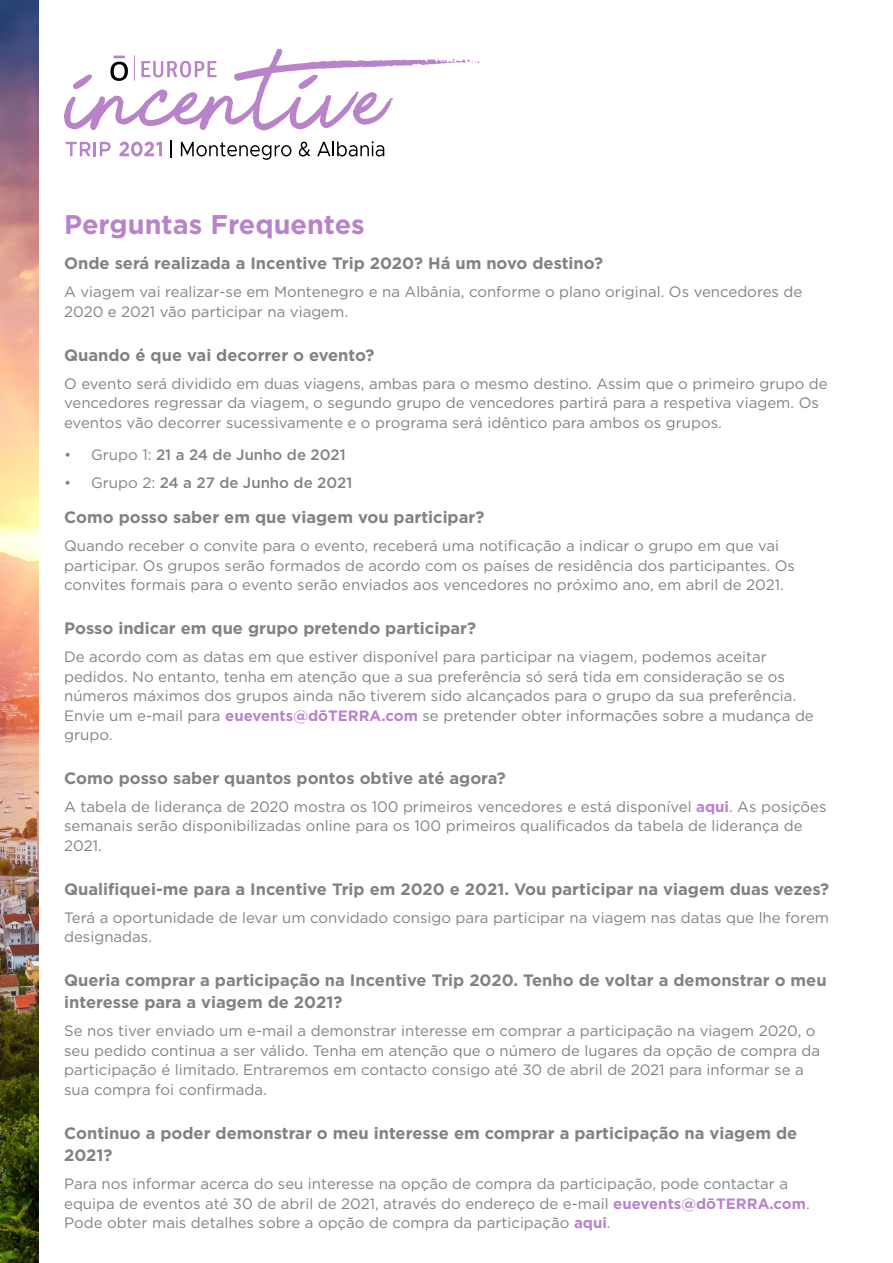
<style>
.page{position:relative;width:893px;height:1263px;background:#fff}
.page>*{position:absolute;margin:0;border:0;box-sizing:border-box;transform-origin:0 0}
.t1{font:700 27px "Gotham";color:#b983ca}
.t2{font:700 16.5px/22.5px "Gotham";color:#808285}
.t3{font:15px/19.5px "Gotham";color:#808285}
.t4{font:500 15px "Gotham";color:#808285}
.s1{font-weight:400}
.s2{font-weight:700;color:#b983ca}
</style>
<div class="page">
<img style="left:0;top:0;width:38px;height:1263px">
<svg style="left:64px;top:49px;width:423px;height:81px"></svg>
<svg style="left:66px;top:142px;width:45px;height:14px"></svg>
<svg style="left:170px;top:141px;width:1px;height:17px"></svg>
<svg style="left:181px;top:142px;width:110px;height:18px"></svg>
<svg style="left:299px;top:142px;width:11px;height:14px"></svg>
<svg style="left:317px;top:141px;width:67px;height:15px"></svg>
<svg style="left:119px;top:142px;width:43px;height:14px"></svg>
<h1 class="t1" style="left:64px;top:207px;width:302px">Perguntas Frequentes</h1>
<p class="t2" style="left:64px;top:252px;width:540px">Onde será realizada a Incentive Trip 2020? Há um novo destino?</p>
<p class="t3" style="left:64px;top:282px;width:740px">A viagem vai realizar-se em Montenegro e na Albânia, conforme o plano original. Os vencedores de<br>2020 e 2021 vão participar na viagem.</p>
<p class="t2" style="left:64px;top:344px;width:312px">Quando é que vai decorrer o evento?</p>
<p class="t3" style="left:64px;top:373px;width:765px">O evento será dividido em duas viagens, ambas para o mesmo destino. Assim que o primeiro grupo de vencedores regressar da viagem, o segundo grupo de vencedores partirá para a respetiva viagem. Os eventos vão decorrer sucessivamente e o programa será idêntico para ambos os grupos.</p>
<p class="t4" style="left:64px;top:445px;width:283px"><span class="s1">• Grupo 1:</span> 21 a 24 de Junho de 2021</p>
<p class="t4" style="left:64px;top:473px;width:290px"><span class="s1">• Grupo 2:</span> 24 a 27 de Junho de 2021</p>
<p class="t2" style="left:64px;top:506px;width:422px">Como posso saber em que viagem vou participar?</p>
<p class="t3" style="left:64px;top:536px;width:732px">Quando receber o convite para o evento, receberá uma notificação a indicar o grupo em que vai participar. Os grupos serão formados de acordo com os países de residência dos participantes. Os convites formais para o evento serão enviados aos vencedores no próximo ano, em abril de 2021.</p>
<p class="t2" style="left:64px;top:617px;width:413px">Posso indicar em que grupo pretendo participar?</p>
<p class="t3" style="left:64px;top:647px;width:751px">De acordo com as datas em que estiver disponível para participar na viagem, podemos aceitar pedidos. No entanto, tenha em atenção que a sua preferência só será tida em consideração se os números máximos dos grupos ainda não tiverem sido alcançados para o grupo da sua preferência.<br>Envie um e-mail para <span class="s2">euevents@dōTERRA.com</span> se pretender obter informações sobre a mudança de grupo.</p>
<p class="t2" style="left:64px;top:767px;width:443px">Como posso saber quantos pontos obtive até agora?</p>
<p class="t3" style="left:64px;top:796px;width:764px">A tabela de liderança de 2020 mostra os 100 primeiros vencedores e está disponível <span class="s2">aqui</span>. As posições semanais serão disponibilizadas online para os 100 primeiros qualificados da tabela de liderança de<br>2021.</p>
<p class="t2" style="left:64px;top:877px;width:767px">Qualifiquei-me para a Incentive Trip em 2020 e 2021. Vou participar na viagem duas vezes?</p>
<p class="t3" style="left:64px;top:907px;width:766px">Terá a oportunidade de levar um convidado consigo para participar na viagem nas datas que lhe forem designadas.</p>
<p class="t2" style="left:64px;top:969px;width:764px">Queria comprar a participação na Incentive Trip 2020. Tenho de voltar a demonstrar o meu interesse para a viagem de 2021?</p>
<p class="t3" style="left:64px;top:1021px;width:758px">Se nos tiver enviado um e-mail a demonstrar interesse em comprar a participação na viagem 2020, o seu pedido continua a ser válido. Tenha em atenção que o número de lugares da opção de compra da participação é limitado. Entraremos em contacto consigo até 30 de abril de 2021 para informar se a sua compra foi confirmada.</p>
<p class="t2" style="left:64px;top:1121px;width:735px">Continuo a poder demonstrar o meu interesse em comprar a participação na viagem de<br>2021?</p>
<p class="t3" style="left:64px;top:1174px;width:747px">Para nos informar acerca do seu interesse na opção de compra da participação, pode contactar a equipa de eventos até 30 de abril de 2021, através do endereço de e-mail <span class="s2">euevents@dōTERRA.com</span>.<br>Pode obter mais detalhes sobre a opção de compra da participação <span class="s2">aqui</span>.</p>
</div>
